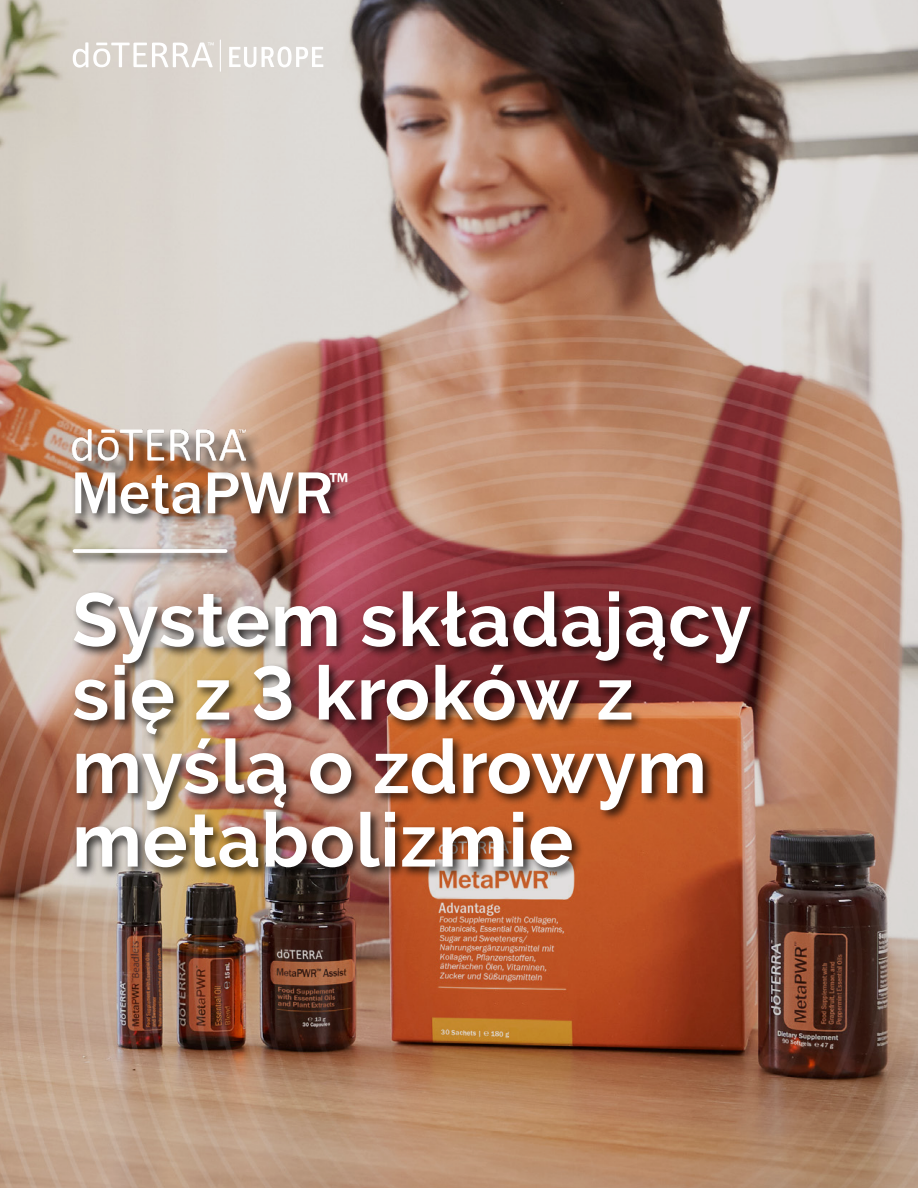
<style>
.page{position:relative;width:918px;height:1188px;background:#fff}
.page>*{position:absolute;margin:0;border:0;box-sizing:border-box;transform-origin:0 0}
.t1{font:700 75px/73.5px "Raleway";letter-spacing:.01em;color:#fff}
.t2{font:500 61.2px "Franklin Gothic URW";color:#fff}
.t3{font:500 23.85px "Franklin Gothic URW";color:#fff}
</style>
<div class="page">
<img style="left:0;top:0;width:918px;height:1188px">
<div style="left:70px;top:468px;width:273px;height:98px;background:#000;opacity:.75"></div>
<hr style="left:73px;top:549px;width:154px;height:4px;background:#fff;border-radius:2px">
<svg style="left:229px;top:47px;width:27px;height:20px"></svg>
<svg style="left:262px;top:47px;width:61px;height:20px"></svg>
<svg style="left:73px;top:42px;width:141px;height:26px"></svg>
<hr style="left:220px;top:40px;width:1px;height:32px;background:#fff">
<div style="left:76px;top:432px;width:187px;height:47px;background:#000;opacity:.75"></div>
<img style="left:73px;top:429px;width:172px;height:31px">
<div style="left:71px;top:588px;width:692px;height:292px;background:#000;opacity:.75"></div>
<p class="t2" style="left:71px;top:455px;width:264px">MetaPWR</p>
<p class="t3" style="left:330px;top:467px;width:20px">™</p>
<p class="t1" style="left:72px;top:583px;width:681px">System składający się z 3 kroków z myślą o zdrowym metabolizmie</p>
</div>
